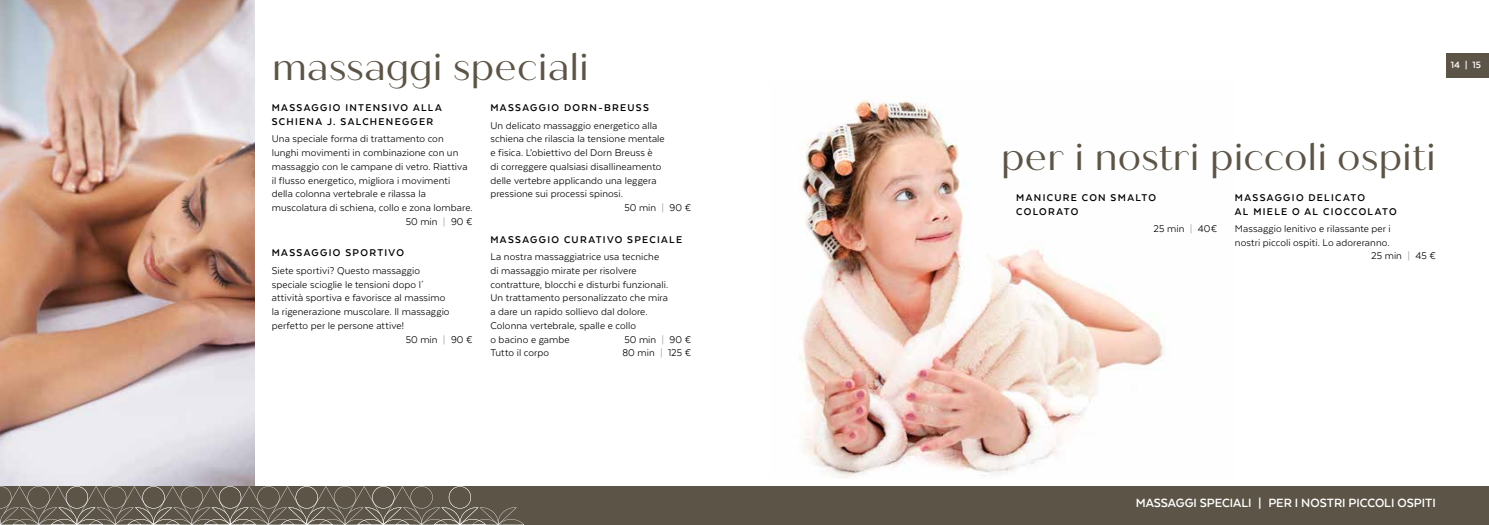
<style>
.page{position:relative;width:1489px;height:525px;background:#fff}
.page>*{position:absolute;margin:0;border:0;box-sizing:border-box;transform-origin:0 0}
.t1{font:37.5px "Quiche Sans";color:#5c5447}
.t2{font:700 13.75px "Texta";color:#fff}
.t3{font:11.25px/13.8px "Texta";letter-spacing:.005em;color:#000}
.t4{font:700 11.25px/13.8px "Texta";letter-spacing:.12em;color:#000}
.t5{font:700 10.5px "Texta";color:#fff}
.s1{color:#9d9d9c}
</style>
<div class="page">
<div style="left:0;top:485px;width:1488px;height:39px;background:#5c5447"></div>
<svg style="left:0;top:485px;width:524px;height:39px"></svg>
<img style="left:800px;top:96px;width:365px;height:382px">
<div style="left:1446px;top:53px;width:42px;height:25px;background:#5c5447"></div>
<img style="left:0;top:0;width:254px;height:485px">
<h1 class="t1" style="left:272px;top:45px;width:319px">massaggi speciali</h1>
<p class="t4" style="left:272px;top:101px;width:171px">MASSAGGIO INTENSIVO ALLA<br>SCHIENA J. SALCHENEGGER</p>
<p class="t3" style="left:272px;top:132px;width:173px">Una speciale forma di trattamento con</p>
<p class="t3" style="left:272px;top:146px;width:188px">lunghi movimenti in combinazione con un</p>
<p class="t3" style="left:272px;top:159px;width:197px">massaggio con le campane di vetro. Riattiva</p>
<p class="t3" style="left:272px;top:173px;width:180px">il flusso energetico, migliora i movimenti</p>
<p class="t3" style="left:272px;top:187px;width:156px">della colonna vertebrale e rilassa la</p>
<p class="t3" style="left:272px;top:201px;width:202px">muscolatura di schiena, collo e zona lombare.</p>
<p class="t3" style="left:405px;top:214px;width:68px">50 min <span class="s1">|</span> 90 €</p>
<p class="t4" style="left:272px;top:246px;width:134px">MASSAGGIO SPORTIVO</p>
<p class="t3" style="left:272px;top:263px;width:150px">Siete sportivi? Questo massaggio</p>
<p class="t3" style="left:272px;top:277px;width:154px">speciale scioglie le tensioni dopo l´</p>
<p class="t3" style="left:272px;top:291px;width:175px">attività sportiva e favorisce al massimo</p>
<p class="t3" style="left:272px;top:304px;width:179px">la rigenerazione muscolare. Il massaggio</p>
<p class="t3" style="left:272px;top:318px;width:134px">perfetto per le persone attive!</p>
<p class="t3" style="left:405px;top:332px;width:68px">50 min <span class="s1">|</span> 90 €</p>
<p class="t4" style="left:490px;top:101px;width:160px">MASSAGGIO DORN-BREUSS</p>
<p class="t3" style="left:490px;top:118px;width:168px">Un delicato massaggio energetico alla</p>
<p class="t3" style="left:490px;top:132px;width:176px">schiena che rilascia la tensione mentale</p>
<p class="t3" style="left:490px;top:146px;width:164px">e fisica. L’obiettivo del Dorn Breuss è</p>
<p class="t3" style="left:490px;top:159px;width:172px">di correggere qualsiasi disallineamento</p>
<p class="t3" style="left:490px;top:173px;width:168px">delle vertebre applicando una leggera</p>
<p class="t3" style="left:490px;top:187px;width:134px">pressione sui processi spinosi.</p>
<p class="t3" style="left:624px;top:201px;width:68px">50 min <span class="s1">|</span> 90 €</p>
<p class="t4" style="left:490px;top:232px;width:193px">MASSAGGIO CURATIVO SPECIALE</p>
<p class="t3" style="left:490px;top:249px;width:179px">La nostra massaggiatrice usa tecniche di massaggio mirate per risolvere contratture, blocchi e disturbi funzionali.<br>Un trattamento personalizzato che mira a dare un rapido sollievo dal dolore.<br>Colonna vertebrale, spalle e collo<br>o bacino e gambe</p>
<p class="t3" style="left:624px;top:332px;width:68px">50 min <span class="s1">|</span> 90 €</p>
<p class="t3" style="left:490px;top:346px;width:60px">Tutto il corpo</p>
<p class="t3" style="left:622px;top:346px;width:70px">80 min <span class="s1">|</span> 125 €</p>
<p class="t5" style="left:1450px;top:60px;width:32px">14 | 15</p>
<h1 class="t1" style="left:1000px;top:135px;width:436px">per i nostri piccoli ospiti</h1>
<p class="t4" style="left:1016px;top:190px;width:141px">MANICURE CON SMALTO<br>COLORATO</p>
<p class="t3" style="left:1153px;top:221px;width:65px">25 min <span class="s1">|</span> 40€</p>
<p class="t4" style="left:1234px;top:190px;width:163px">MASSAGGIO DELICATO<br>AL MIELE O AL CIOCCOLATO</p>
<p class="t3" style="left:1234px;top:221px;width:157px">Massaggio lenitivo e rilassante per i</p>
<p class="t3" style="left:1234px;top:235px;width:156px">nostri piccoli ospiti. Lo adoreranno.</p>
<p class="t3" style="left:1370px;top:249px;width:66px">25 min <span class="s1">|</span> 45 €</p>
<p class="t2" style="left:1135px;top:495px;width:301px">MASSAGGI SPECIALI | PER I NOSTRI PICCOLI OSPITI</p>
</div>
